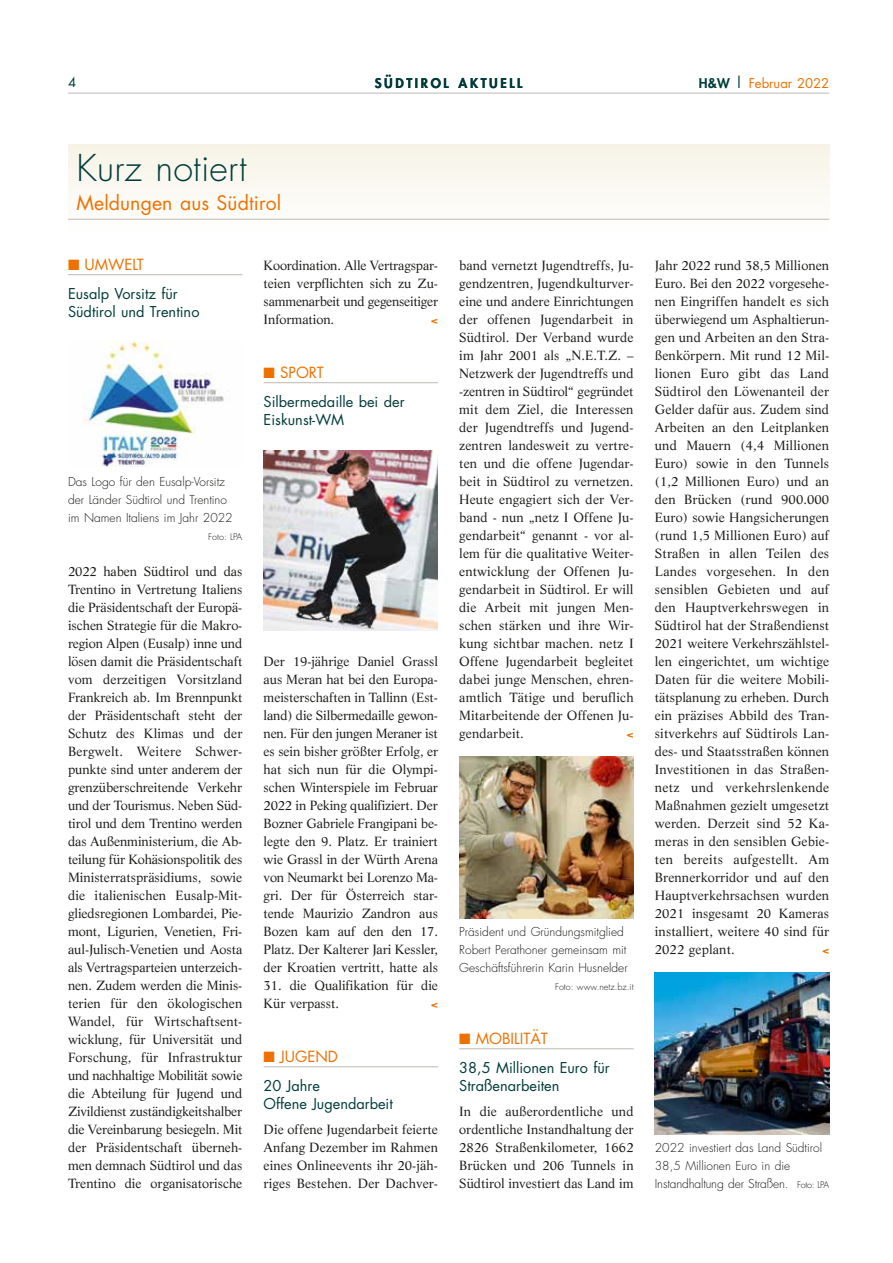
<style>
.page{position:relative;width:893px;height:1263px;background:#fff}
.page>*{position:absolute;margin:0;border:0;box-sizing:border-box;transform-origin:0 0}
.t1{font:300 36px "Futura";letter-spacing:.005em;color:#003c3a}
.t2{font:19.5px "Futura";letter-spacing:.005em;color:#ee7100}
.t3{font:15px "Futura";color:#ee7100}
.t4{font:14.55px/18px "Futura";color:#003c3a}
.t5{font:13.05px/18px "Life LT Std";color:#1a1a18;text-align:justify}
.t6{font:800 13.05px "Futura";letter-spacing:.2em;color:#003c3a}
.t7{font:13.05px "Futura";color:#ee7100}
.t8{font:13.05px "Futura";color:#003c3a}
.t9{font:300 12px/18px "Futura";color:#1a1a18}
.t10{font:800 10.5px "Futura";color:#ee7100;scale:1.1 1}
.t11{font:300 9px "Futura";color:#1a1a18}
.s1{font-weight:800;color:#003c3a}
.s2{font-size:15px;color:#003c3a}
.s3{font-size:9px}
</style>
<div class="page">
<hr style="left:264px;top:382px;width:174px;height:1px;background:#bdb9b3">
<hr style="left:264px;top:1066px;width:174px;height:1px;background:#bdb9b3">
<div style="left:68px;top:144px;width:761px;height:90px;background:#faf8f2"></div>
<hr style="left:68px;top:219px;width:761px;height:1px;background:#bdb9b3">
<hr style="left:68px;top:274px;width:174px;height:1px;background:#bdb9b3">
<hr style="left:459px;top:1048px;width:175px;height:1px;background:#bdb9b3">
<img style="left:83px;top:340px;width:141px;height:126px">
<img style="left:264px;top:450px;width:174px;height:180px">
<img style="left:459px;top:756px;width:175px;height:162px">
<img style="left:655px;top:972px;width:174px;height:162px">
<hr style="left:68px;top:93px;width:761px;height:1px;background:#bdb9b3">
<p class="t8" style="left:68px;top:73px;width:10px">4</p>
<p class="t6" style="left:375px;top:74px;width:149px">SÜDTIROL AKTUELL</p>
<p class="t7" style="left:699px;top:74px;width:132px"><span class="s1">H&amp;W</span> <span class="s2">|</span> Februar 2022</p>
<h1 class="t1" style="left:77px;top:145px;width:172px">Kurz notiert</h1>
<h2 class="t2" style="left:77px;top:190px;width:206px">Meldungen aus Südtirol</h2>
<p class="t3" style="left:68px;top:254px;width:77px">■ UMWELT</p>
<p class="t4" style="left:68px;top:284px;width:133px">Eusalp Vorsitz für<br>Südtirol und Trentino</p>
<p class="t9" style="left:68px;top:473px;width:166px">Das Logo für den Eusalp-Vorsitz der Länder Südtirol und Trentino im Namen Italiens im Jahr 2022</p>
<p class="t11" style="left:208px;top:531px;width:36px">Foto: LPA</p>
<p class="t5" style="left:68px;top:562px;width:176px">2022 haben Südtirol und das Trentino in Vertretung Italiens die Präsidentschaft der Europä&shy;ischen Strategie für die Makro&shy;region Alpen (Eusalp) inne und lösen damit die Präsidentschaft vom derzeitigen Vorsitzland Frankreich ab. Im Brennpunkt der Präsidentschaft steht der Schutz des Klimas und der Bergwelt. Weitere Schwer&shy;punkte sind unter anderem der grenzüberschreitende Verkehr und der Tourismus. Neben Süd&shy;tirol und dem Trentino werden das Außenministerium, die Ab&shy;teilung für Kohäsionspolitik des Ministerratspräsidiums, sowie die italienischen Eusalp-Mit&shy;gliedsregionen Lombardei, Pie&shy;mont, Ligurien, Venetien, Fri&shy;aul-Julisch-Venetien und Aosta als Vertragsparteien unterzeich&shy;nen. Zudem werden die Minis&shy;terien für den ökologischen Wandel, für Wirtschaftsent&shy;wicklung, für Universität und Forschung, für Infrastruktur und nachhaltige Mobilität sowie die Abteilung für Jugend und Zivildienst zuständigkeitshalber die Vereinbarung besiegeln. Mit der Präsidentschaft überneh&shy;men demnach Südtirol und das Trentino die organisatorische</p>
<p class="t5" style="left:264px;top:256px;width:176px">Koordination. Alle Vertragspar&shy;teien verpflichten sich zu Zu&shy;sammenarbeit und gegenseitiger Information.</p>
<p class="t10" style="left:431px;top:313px;width:8px">&lt;</p>
<p class="t3" style="left:264px;top:362px;width:62px">■ SPORT</p>
<p class="t4" style="left:264px;top:392px;width:143px">Silbermedaille bei der<br>Eiskunst-WM</p>
<p class="t5" style="left:264px;top:652px;width:176px">Der 19-jährige Daniel Grassl aus Meran hat bei den Europa&shy;meisterschaften in Tallinn (Est&shy;land) die Silbermedaille gewon&shy;nen. Für den jungen Meraner ist es sein bisher größter Erfolg, er hat sich nun für die Olympi&shy;schen Winterspiele im Februar 2022 in Peking qualifiziert. Der Bozner Gabriele Frangipani be&shy;legte den 9. Platz. Er trainiert wie Grassl in der Würth Arena von Neumarkt bei Lorenzo Ma&shy;gri. Der für Österreich star&shy;tende Maurizio Zandron aus Bozen kam auf den den 17.<br>Platz. Der Kalterer Jari Kessler, der Kroatien vertritt, hatte als</p>
<p class="t5" style="left:264px;top:976px;width:176px">31. die Qualifikation für die<br>Kür verpasst.</p>
<p class="t10" style="left:431px;top:997px;width:8px">&lt;</p>
<p class="t3" style="left:264px;top:1046px;width:76px">■ JUGEND</p>
<p class="t4" style="left:264px;top:1076px;width:131px">20 Jahre<br>Offene Jugendarbeit</p>
<p class="t5" style="left:264px;top:1120px;width:176px">Die offene Jugendarbeit feierte Anfang Dezember im Rahmen eines Onlineevents ihr 20-jäh&shy;riges Bestehen. Der Dachver-</p>
<p class="t5" style="left:459px;top:256px;width:176px">band vernetzt Jugendtreffs, Ju&shy;gendzentren, Jugendkulturver&shy;eine und andere Einrichtungen der offenen Jugendarbeit in Südtirol. Der Verband wurde im Jahr 2001 als „N.E.T.Z. – Netzwerk der Jugendtreffs und -zentren in Südtirol“ gegründet mit dem Ziel, die Interessen der Jugendtreffs und Jugend&shy;zentren landesweit zu vertre&shy;ten und die offene Jugendar&shy;beit in Südtirol zu vernetzen.<br>Heute engagiert sich der Ver&shy;band - nun „netz I Offene Ju&shy;gendarbeit“ genannt - vor al&shy;lem für die qualitative Weiter&shy;entwicklung der Offenen Ju&shy;gendarbeit in Südtirol. Er will die Arbeit mit jungen Men&shy;schen stärken und ihre Wir&shy;kung sichtbar machen. netz I Offene Jugendarbeit begleitet dabei junge Menschen, ehren&shy;amtlich Tätige und beruflich Mitarbeitende der Offenen Ju&shy;gendarbeit.</p>
<p class="t10" style="left:627px;top:727px;width:8px">&lt;</p>
<p class="t9" style="left:459px;top:923px;width:170px">Präsident und Gründungsmitglied<br>Robert Perathoner gemeinsam mit<br>Geschäftsführerin Karin Husnelder</p>
<p class="t11" style="left:555px;top:981px;width:80px">Foto: www.netz.bz.it</p>
<p class="t3" style="left:459px;top:1028px;width:90px">■ MOBILITÄT</p>
<p class="t4" style="left:459px;top:1058px;width:152px">38,5 Millionen Euro für<br>Straßenarbeiten</p>
<p class="t5" style="left:459px;top:1102px;width:176px">In die außerordentliche und ordentliche Instandhaltung der 2826 Straßenkilometer, 1662<br>Brücken und 206 Tunnels in Südtirol investiert das Land im</p>
<p class="t5" style="left:655px;top:256px;width:176px">Jahr 2022 rund 38,5 Millionen Euro. Bei den 2022 vorgesehe&shy;nen Eingriffen handelt es sich überwiegend um Asphaltierun&shy;gen und Arbeiten an den Stra&shy;ßenkörpern. Mit rund 12 Mil&shy;lionen Euro gibt das Land Südtirol den Löwenanteil der Gelder dafür aus. Zudem sind Arbeiten an den Leitplanken und Mauern (4,4 Millionen Euro) sowie in den Tunnels (1,2 Millionen Euro) und an den Brücken (rund 900.000<br>Euro) sowie Hangsicherungen (rund 1,5 Millionen Euro) auf Straßen in allen Teilen des Landes vorgesehen. In den sensiblen Gebieten und auf den Hauptverkehrswegen in Südtirol hat der Straßendienst 2021 weitere Verkehrszählstel&shy;len eingerichtet, um wichtige Daten für die weitere Mobili&shy;tätsplanung zu erheben. Durch ein präzises Abbild des Tran&shy;sitverkehrs auf Südtirols Lan&shy;des- und Staatsstraßen können Investitionen in das Straßen&shy;netz und verkehrslenkende Maßnahmen gezielt umgesetzt werden. Derzeit sind 52 Ka&shy;meras in den sensiblen Gebie&shy;ten bereits aufgestellt. Am Brennerkorridor und auf den Hauptverkehrsachsen wurden 2021 insgesamt 20 Kameras installiert, weitere 40 sind für 2022 geplant.</p>
<p class="t10" style="left:822px;top:943px;width:8px">&lt;</p>
<p class="t9" style="left:655px;top:1139px;width:176px">2022 investiert das Land Südtirol<br>38,5 Millionen Euro in die<br>Instandhaltung der Straßen. <span class="s3">Foto: LPA</span></p>
</div>
